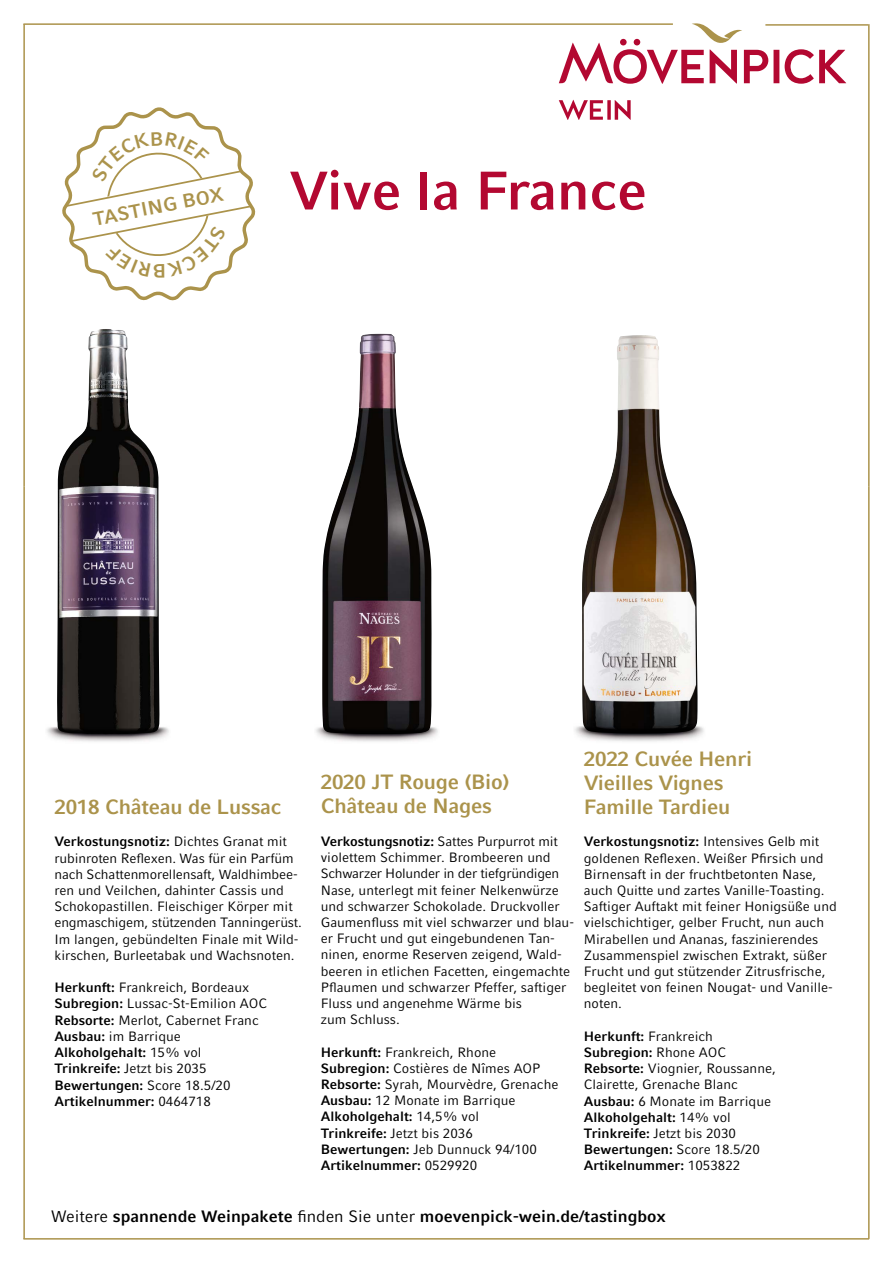
<style>
.page{position:relative;width:893px;height:1263px;background:#fff}
.page>*{position:absolute;margin:0;border:0;box-sizing:border-box;transform-origin:0 0}
.t1{font:700 54px "Compatil Fact LT Pro";color:#b30831}
.t2{font:700 20.7px/24px "Compatil Fact LT Pro";letter-spacing:-.01em;color:#ab934b}
.t3{font:700 19.35px "Compatil Fact LT Pro";color:#ab934b}
.t4{font:700 16.5px "Compatil Fact LT Pro";color:#000}
.t5{font:13.5px/16.2px "Compatil Fact LT Pro";color:#000}
.s1{font-weight:700}
.s2{font-weight:400}
</style>
<div class="page">
<img style="left:57px;top:329px;width:103px;height:396px">
<img style="left:47px;top:725px;width:122px;height:17px">
<img style="left:322px;top:334px;width:109px;height:391px">
<img style="left:316px;top:725px;width:122px;height:17px">
<img style="left:582px;top:335px;width:116px;height:388px">
<img style="left:574px;top:723px;width:130px;height:19px">
<hr style="left:23px;top:23px;width:650px;height:2px;background:#ab934b">
<hr style="left:765px;top:24px;width:103px;height:2px;background:#ab934b">
<hr style="left:868px;top:24px;width:2px;height:463px;background:#ab934b">
<hr style="left:23px;top:24px;width:2px;height:463px;background:#ab934b">
<hr style="left:23px;top:487px;width:2px;height:752px;background:#ab934b">
<hr style="left:868px;top:487px;width:2px;height:752px;background:#ab934b">
<hr style="left:23px;top:1238px;width:846px;height:1px;background:#ab934b">
<svg style="left:559px;top:100px;width:72px;height:20px"></svg>
<svg style="left:559px;top:23px;width:287px;height:61px"></svg>
<svg style="left:62px;top:107px;width:194px;height:194px"></svg>
<h3 class="t3" style="left:91px;top:208px;width:134px;rotate:-11deg">TASTING BOX</h3>
<h1 class="t1" style="left:289px;top:159px;width:359px">Vive la France</h1>
<h2 class="t2" style="left:54px;top:795px;width:229px">2018 Château de Lussac</h2>
<p class="t5" style="left:54px;top:834px;width:249px"><span class="s1">Verkostungsnotiz:</span> Dichtes Granat mit rubinroten Reflexen. Was für ein Parfüm nach Schattenmorellensaft, Waldhimbee&shy;ren und Veilchen, dahinter Cassis und Schokopastillen. Fleischiger Körper mit engmaschigem, stützenden Tanningerüst.<br>Im langen, gebündelten Finale mit Wild&shy;kirschen, Burleetabak und Wachsnoten.</p>
<p class="t5" style="left:54px;top:979px;width:214px"><span class="s1">Herkunft:</span> Frankreich, Bordeaux<br><span class="s1">Subregion:</span> Lussac-St-Emilion AOC<br><span class="s1">Rebsorte:</span> Merlot, Cabernet Franc<br><span class="s1">Ausbau:</span> im Barrique<br><span class="s1">Alkoholgehalt:</span> 15% vol<br><span class="s1">Trinkreife:</span> Jetzt bis 2035<br><span class="s1">Bewertungen:</span> Score 18.5/20<br><span class="s1">Artikelnummer:</span> 0464718</p>
<h2 class="t2" style="left:321px;top:770px;width:190px">2020 JT Rouge (Bio)<br>Château de Nages</h2>
<p class="t5" style="left:321px;top:833px;width:255px"><span class="s1">Verkostungsnotiz:</span> Sattes Purpurrot mit violettem Schimmer. Brombeeren und Schwarzer Holunder in der tiefgründigen Nase, unterlegt mit feiner Nelkenwürze und schwarzer Schokolade. Druckvoller Gaumenfluss mit viel schwarzer und blau&shy;er Frucht und gut eingebundenen Tan&shy;ninen, enorme Reserven zeigend, Wald&shy;beeren in etlichen Facetten, eingemachte Pflaumen und schwarzer Pfeffer, saftiger Fluss und angenehme Wärme bis<br>zum Schluss.</p>
<p class="t5" style="left:321px;top:1044px;width:239px"><span class="s1">Herkunft:</span> Frankreich, Rhone<br><span class="s1">Subregion:</span> Costières de Nîmes AOP<br><span class="s1">Rebsorte:</span> Syrah, Mourvèdre, Grenache<br><span class="s1">Ausbau:</span> 12 Monate im Barrique<br><span class="s1">Alkoholgehalt:</span> 14,5% vol<br><span class="s1">Trinkreife:</span> Jetzt bis 2036<br><span class="s1">Bewertungen:</span> Jeb Dunnuck 94/100<br><span class="s1">Artikelnummer:</span> 0529920</p>
<h2 class="t2" style="left:584px;top:747px;width:170px">2022 Cuvée Henri<br>Vieilles Vignes<br>Famille Tardieu</h2>
<p class="t5" style="left:584px;top:833px;width:254px"><span class="s1">Verkostungsnotiz:</span> Intensives Gelb mit goldenen Reflexen. Weißer Pfirsich und Birnensaft in der fruchtbetonten Nase, auch Quitte und zartes Vanille-Toasting.<br>Saftiger Auftakt mit feiner Honigsüße und vielschichtiger, gelber Frucht, nun auch Mirabellen und Ananas, faszinierendes Zusammenspiel zwischen Extrakt, süßer Frucht und gut stützender Zitrusfrische, begleitet von feinen Nougat- und Vanille&shy;noten.</p>
<p class="t5" style="left:584px;top:1028px;width:194px"><span class="s1">Herkunft:</span> Frankreich<br><span class="s1">Subregion:</span> Rhone AOC<br><span class="s1">Rebsorte:</span> Viognier, Roussanne,<br>Clairette, Grenache Blanc<br><span class="s1">Ausbau:</span> 6 Monate im Barrique<br><span class="s1">Alkoholgehalt:</span> 14% vol<br><span class="s1">Trinkreife:</span> Jetzt bis 2030<br><span class="s1">Bewertungen:</span> Score 18.5/20<br><span class="s1">Artikelnummer:</span> 1053822</p>
<p class="t4" style="left:51px;top:1206px;width:616px"><span class="s2">Weitere</span> spannende Weinpakete <span class="s2">finden Sie unter</span> moevenpick-wein.de/tastingbox</p>
</div>
